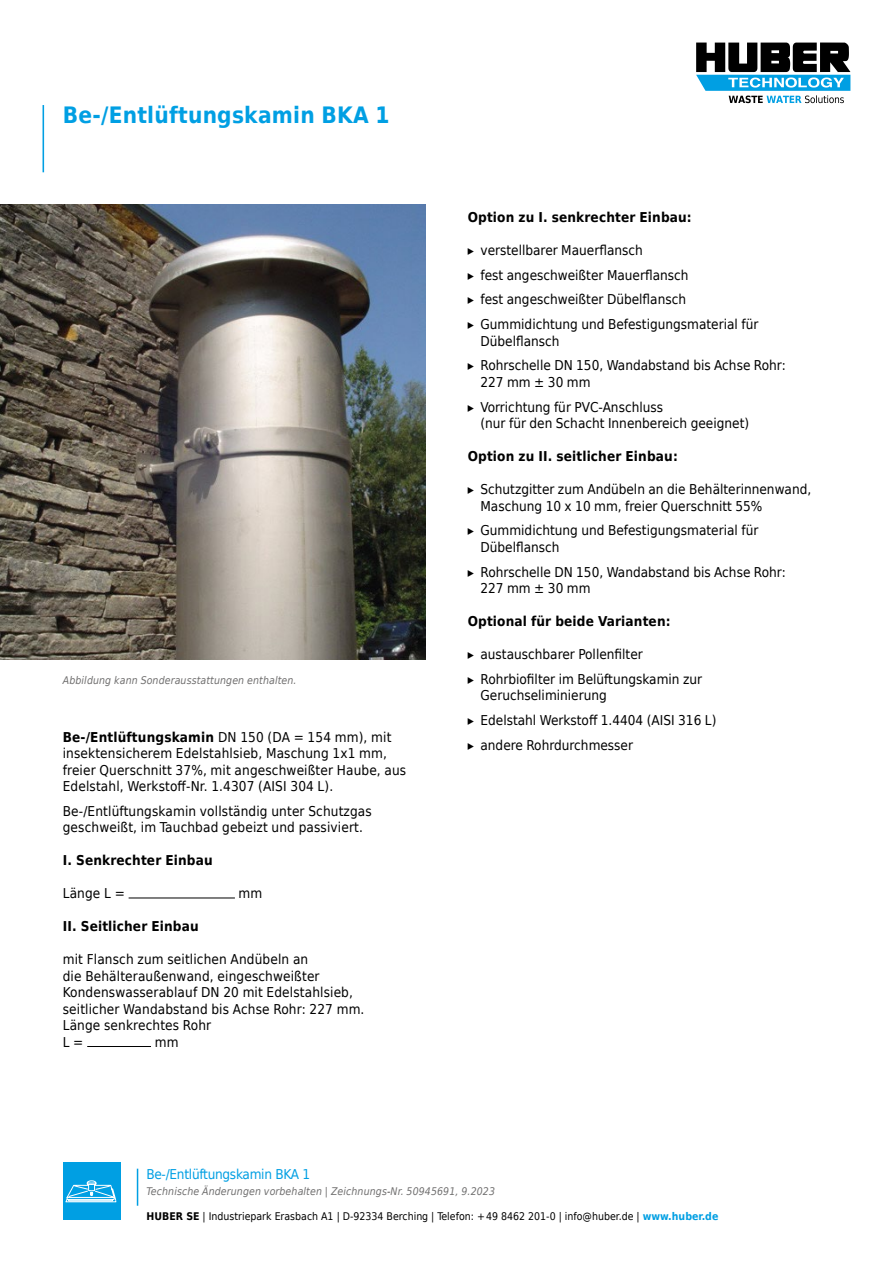
<style>
.page{position:relative;width:893px;height:1263px;background:#fff}
.page>*{position:absolute;margin:0;border:0;box-sizing:border-box;transform-origin:0 0}
.t1{font:700 22.5px "Huber Tec";letter-spacing:.01em;color:#009fe3}
.t2{font:13.5px/16.5px "Huber Tec";color:#000}
.t3{font:700 13.5px "Huber Tec";letter-spacing:.01em;color:#000}
.t4{font:13.5px "Huber Tec";letter-spacing:-.02em;color:#009fe3}
.t5{font:italic 10.5px "Huber Tec";letter-spacing:.01em;color:#706f6f}
.t6{font:10.5px "Huber Tec";color:#000}
.s1{font-weight:700}
.s2{font-weight:700;color:#009fe3}
</style>
<div class="page">
<svg style="left:696px;top:43px;width:154px;height:60px"></svg>
<hr style="left:137px;top:1169px;width:1px;height:37px;background:#009fe3">
<div style="left:63px;top:1162px;width:58px;height:58px;background:#009fe3"></div>
<hr style="left:43px;top:105px;width:1px;height:67px;background:#009fe3">
<svg style="left:65px;top:1180px;width:52px;height:22px"></svg>
<img style="left:0;top:204px;width:425px;height:455px">
<hr style="left:129px;top:897px;width:106px;height:1px;background:#000">
<hr style="left:87px;top:1046px;width:64px;height:1px;background:#000">
<h1 class="t1" style="left:63px;top:96px;width:328px">Be-/Entlüftungskamin BKA 1</h1>
<p class="t5" style="left:63px;top:673px;width:235px">Abbildung kann Sonderausstattungen enthalten.</p>
<p class="t2" style="left:63px;top:728px;width:345px"><span class="s1">Be-/Entlüftungskamin</span> DN 150 (DA = 154 mm), mit insektensicherem Edelstahlsieb, Maschung 1x1 mm, freier Querschnitt 37%, mit angeschweißter Haube, aus Edelstahl, Werkstoff-Nr. 1.4307 (AISI 304 L).</p>
<p class="t2" style="left:63px;top:802px;width:311px">Be-/Entlüftungskamin vollständig unter Schutzgas geschweißt, im Tauchbad gebeizt und passiviert.</p>
<p class="t3" style="left:63px;top:849px;width:151px">I. Senkrechter Einbau</p>
<p class="t2" style="left:63px;top:885px;width:64px">Länge L =</p>
<p class="t2" style="left:239px;top:885px;width:25px">mm</p>
<p class="t3" style="left:63px;top:915px;width:137px">II. Seitlicher Einbau</p>
<p class="t2" style="left:63px;top:951px;width:303px">mit Flansch zum seitlichen Andübeln an<br>die Behälteraußenwand, eingeschweißter Kondenswasserablauf DN 20 mit Edelstahlsieb, seitlicher Wandabstand bis Achse Rohr: 227 mm.<br>Länge senkrechtes Rohr<br>L =</p>
<p class="t2" style="left:155px;top:1033px;width:25px">mm</p>
<p class="t3" style="left:468px;top:206px;width:226px">Option zu I. senkrechter Einbau:</p>
<p class="t2" style="left:468px;top:237px;width:292px;line-height:24.8px">▸ verstellbarer Mauerflansch<br>▸ fest angeschweißter Mauerflansch<br>▸ fest angeschweißter Dübelflansch<br>▸ Gummidichtung und Befestigungsmaterial für</p>
<p class="t2" style="left:468px;top:328px;width:319px;line-height:24.8px;text-indent:13px">Dübelflansch<br>▸ Rohrschelle DN 150, Wandabstand bis Achse Rohr:</p>
<p class="t2" style="left:468px;top:369px;width:197px;line-height:24.8px;text-indent:13px">227 mm ± 30 mm<br>▸ Vorrichtung für PVC-Anschluss</p>
<p class="t2" style="left:480px;top:414px;width:270px">(nur für den Schacht Innenbereich geeignet)</p>
<p class="t3" style="left:468px;top:445px;width:212px">Option zu II. seitlicher Einbau:</p>
<p class="t2" style="left:480px;top:480px;width:332px;text-indent:-13px">▸ Schutzgitter zum Andübeln an die Behälterinnenwand,<br>Maschung 10 x 10 mm, freier Querschnitt 55%</p>
<p class="t2" style="left:480px;top:522px;width:279px;text-indent:-13px">▸ Gummidichtung und Befestigungsmaterial für<br>Dübelflansch</p>
<p class="t2" style="left:480px;top:563px;width:307px;text-indent:-13px">▸ Rohrschelle DN 150, Wandabstand bis Achse Rohr:<br>227 mm ± 30 mm</p>
<p class="t3" style="left:468px;top:610px;width:204px">Optional für beide Varianten:</p>
<p class="t2" style="left:468px;top:641px;width:236px;line-height:24.8px">▸ austauschbarer Pollenfilter<br>▸ Rohrbiofilter im Belüftungskamin zur</p>
<p class="t2" style="left:468px;top:682px;width:250px;line-height:24.8px;text-indent:13px">Geruchseliminierung<br>▸ Edelstahl Werkstoff 1.4404 (AISI 316 L) ▸ andere Rohrdurchmesser</p>
<p class="t4" style="left:146px;top:1163px;width:165px">Be-/Entlüftungskamin BKA 1</p>
<p class="t5" style="left:146px;top:1184px;width:350px">Technische Änderungen vorbehalten | Zeichnungs-Nr. 50945691, 9.2023</p>
<p class="t6" style="left:147px;top:1208px;width:573px"><span class="s1">HUBER SE</span> | Industriepark Erasbach A1 | D-92334 Berching | Telefon: +49 8462 201-0 | info@huber.de | <span class="s2">www.huber.de</span></p>
</div>
